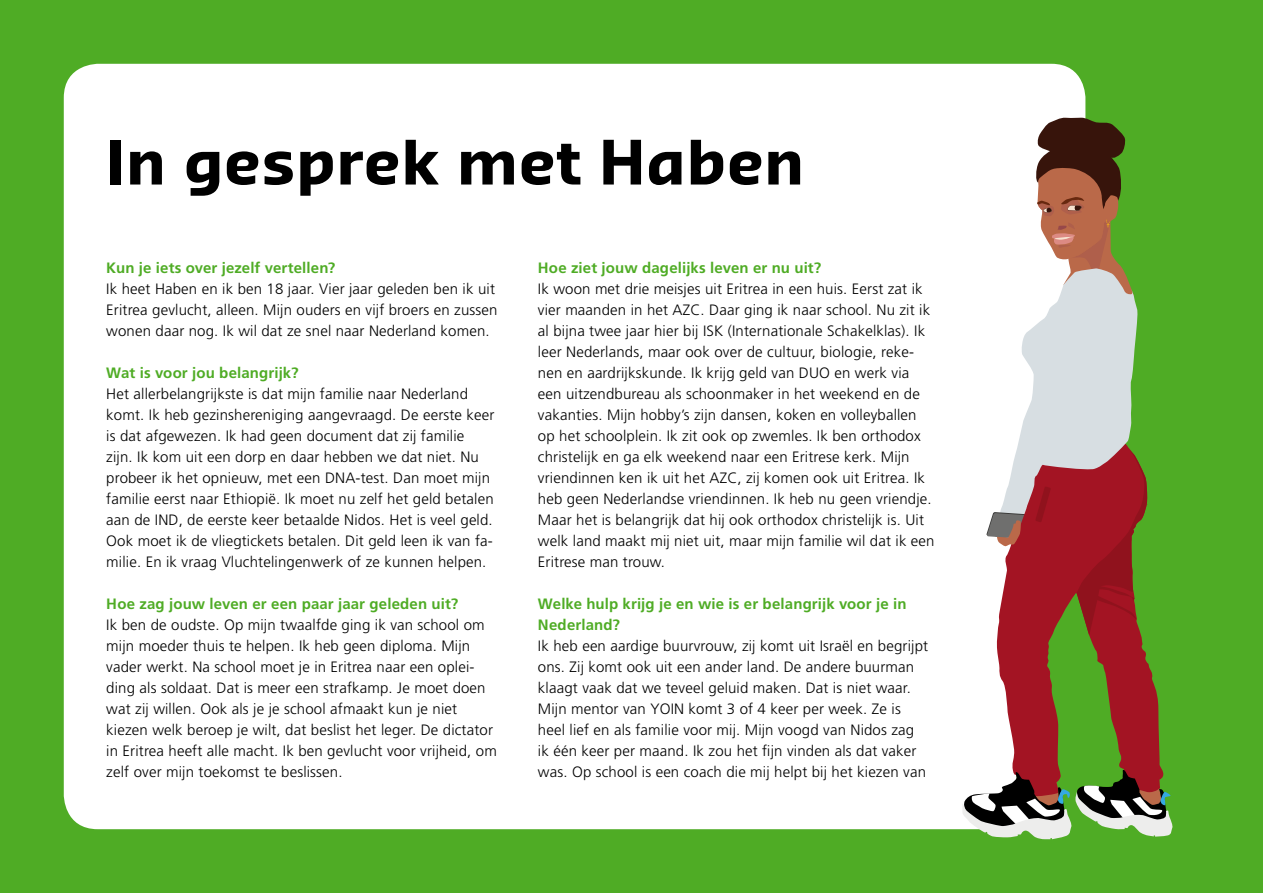
<style>
.page{position:relative;width:1263px;height:893px;background:#4fac25}
.page>*{position:absolute;margin:0;border:0;box-sizing:border-box;transform-origin:0 0}
.t1{font:700 59.7px "Sansa Pro";letter-spacing:.02em;color:#000}
.t2{font:300 15px/21px "Frutiger";letter-spacing:.01em;color:#000}
.t3{font:700 15px/21px "Frutiger";letter-spacing:.01em;color:#4fac25}
</style>
<div class="page">
<div style="left:64px;top:64px;width:1021px;height:765px;background:#fff"></div>
<svg style="left:997px;top:491px;width:163px;height:268px;fill:#a31423"></svg>
<svg style="left:962px;top:759px;width:211px;height:80px"></svg>
<svg style="left:986px;top:117px;width:161px;height:518px;background:#b7998a"></svg>
<h1 class="t1" style="left:106px;top:121px;width:699px">In gesprek met Haben</h1>
<p class="t3" style="left:106px;top:257px;width:231px">Kun je iets over jezelf vertellen?</p>
<p class="t2" style="left:106px;top:278px;width:393px">Ik heet Haben en ik ben 18 jaar. Vier jaar geleden ben ik uit<br>Eritrea gevlucht, alleen. Mijn ouders en vijf broers en zussen wonen daar nog. Ik wil dat ze snel naar Nederland komen.</p>
<p class="t3" style="left:106px;top:362px;width:194px">Wat is voor jou belangrijk?</p>
<p class="t2" style="left:106px;top:383px;width:390px">Het allerbelangrijkste is dat mijn familie naar Nederland komt. Ik heb gezinshereniging aangevraagd. De eerste keer is dat afgewezen. Ik had geen document dat zij familie<br>zijn. Ik kom uit een dorp en daar hebben we dat niet. Nu probeer ik het opnieuw, met een DNA-test. Dan moet mijn familie eerst naar Ethiopië. Ik moet nu zelf het geld betalen aan de IND, de eerste keer betaalde Nidos. Het is veel geld.<br>Ook moet ik de vliegtickets betalen. Dit geld leen ik van fa&shy;milie. En ik vraag Vluchtelingenwerk of ze kunnen helpen.</p>
<p class="t3" style="left:106px;top:593px;width:353px">Hoe zag jouw leven er een paar jaar geleden uit?</p>
<p class="t2" style="left:106px;top:614px;width:392px">Ik ben de oudste. Op mijn twaalfde ging ik van school om mijn moeder thuis te helpen. Ik heb geen diploma. Mijn vader werkt. Na school moet je in Eritrea naar een oplei&shy;ding als soldaat. Dat is meer een strafkamp. Je moet doen wat zij willen. Ook als je je school afmaakt kun je niet kiezen welk beroep je wilt, dat beslist het leger. De dictator in Eritrea heeft alle macht. Ik ben gevlucht voor vrijheid, om zelf over mijn toekomst te beslissen.</p>
<p class="t3" style="left:538px;top:257px;width:285px">Hoe ziet jouw dagelijks leven er nu uit?</p>
<p class="t2" style="left:538px;top:278px;width:398px">Ik woon met drie meisjes uit Eritrea in een huis. Eerst zat ik vier maanden in het AZC. Daar ging ik naar school. Nu zit ik al bijna twee jaar hier bij ISK (Internationale Schakelklas). Ik leer Nederlands, maar ook over de cultuur, biologie, reke&shy;nen en aardrijkskunde. Ik krijg geld van DUO en werk via een uitzendbureau als schoonmaker in het weekend en de vakanties. Mijn hobby’s zijn dansen, koken en volleyballen op het schoolplein. Ik zit ook op zwemles. Ik ben orthodox christelijk en ga elk weekend naar een Eritrese kerk. Mijn vriendinnen ken ik uit het AZC, zij komen ook uit Eritrea. Ik heb geen Nederlandse vriendinnen. Ik heb nu geen vriendje.<br>Maar het is belangrijk dat hij ook orthodox christelijk is. Uit welk land maakt mij niet uit, maar mijn familie wil dat ik een Eritrese man trouw.</p>
<p class="t3" style="left:538px;top:593px;width:370px">Welke hulp krijg je en wie is er belangrijk voor je in<br>Nederland?</p>
<p class="t2" style="left:538px;top:635px;width:392px">Ik heb een aardige buurvrouw, zij komt uit Israël en begrijpt ons. Zij komt ook uit een ander land. De andere buurman klaagt vaak dat we teveel geluid maken. Dat is niet waar.<br>Mijn mentor van YOIN komt 3 of 4 keer per week. Ze is heel lief en als familie voor mij. Mijn voogd van Nidos zag ik één keer per maand. Ik zou het fijn vinden als dat vaker was. Op school is een coach die mij helpt bij het kiezen van</p>
</div>
